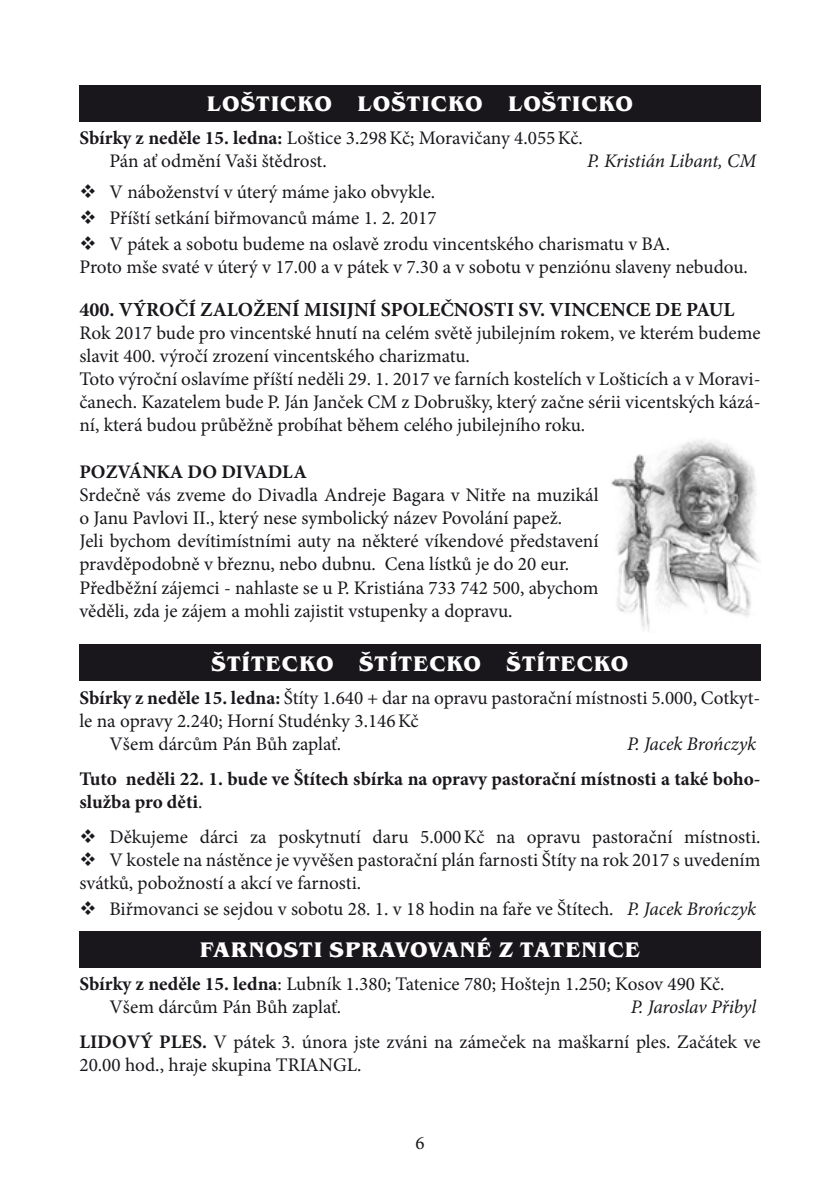
<style>
.page{position:relative;width:840px;height:1191px;background:#fff}
.page>*{position:absolute;margin:0;border:0;box-sizing:border-box;transform-origin:0 0}
.t1{font:700 21.8px "Benguiat Itc TOT";letter-spacing:.045em;color:#fff}
.t2{font:700 20px "Minion Pro";color:#1a171c}
.t3{font:19.2px/23px "Minion Pro";color:#1a171c}
.t4{font:700 19.2px/23px "Minion Pro";color:#1a171c}
.t5{font:italic 19.2px "Minion Pro";letter-spacing:-.01em;color:#1a171c}
.t6{font:19px "Minion Pro";color:#1a171c}
.s1{font-weight:700}
.s2{font-weight:400}
.s3{font-style:italic}
</style>
<div class="page">
<div style="left:79px;top:85px;width:681px;height:36px;background:#1a171c"></div>
<div style="left:79px;top:644px;width:681px;height:36px;background:#1a171c"></div>
<div style="left:79px;top:931px;width:681px;height:36px;background:#1a171c"></div>
<img style="left:611px;top:439px;width:149px;height:192px">
<p class="t1" style="left:207px;top:91px;width:427px">LOŠTICKO LOŠTICKO LOŠTICKO</p>
<p class="t3" style="left:109px;top:127px;width:474px;text-indent:-30px"><span class="s1">Sbírky z neděle 15. ledna:</span> Loštice 3.298Kč; Moravičany 4.055Kč.<br>Pán ať odmění Vaši štědrost.</p>
<p class="t5" style="left:586px;top:148px;width:170px">P. Kristián Libant, CM</p>
<p class="t3" style="left:79px;top:180px;width:357px">❖ V náboženství v úterý máme jako obvykle.</p>
<p class="t3" style="left:79px;top:206px;width:358px">❖ Příští setkání biřmovanců máme 1. 2. 2017</p>
<p class="t3" style="left:79px;top:232px;width:669px">❖ V pátek a sobotu budeme na oslavě zrodu vincentského charismatu v BA.<br>Proto mše svaté v úterý v 17.00 a v pátek v 7.30 a v sobotu v penziónu slaveny nebudou.</p>
<p class="t2" style="left:79px;top:295px;width:198px">400. VÝROČÍ ZALOŽENÍ</p>
<p class="t2" style="left:304px;top:295px;width:112px">MISIJNÍ SPOLE</p>
<p class="t2" style="left:440px;top:295px;width:295px">ČNO STI SV. VINCENCE DE PAUL</p>
<p class="t3" style="left:79px;top:321px;width:682px">Rok 2017 bude pro vincentské hnutí na celém světě jubilejním rokem, ve kterém budeme slavit 400. výročí zrození vincentského charizmatu.<br>Toto výroční oslavíme příští neděli 29. 1. 2017 ve farních kostelích v Lošticích a v Moravi&shy;čanech. Kazatelem bude P. Ján Janček CM z Dobrušky, který začne sérii vicentských kázá&shy;ní, která budou průběžně probíhat během celého jubilejního roku.</p>
<p class="t4" style="left:79px;top:460px;width:26px">POZV</p>
<p class="t4" style="left:129px;top:460px;width:179px">ÁNKA DO DIVADLA</p>
<p class="t3" style="left:79px;top:484px;width:520px">Srdečně vás zveme do Divadla Andreje Bagara v Nitře na muzikál o Janu Pavlovi II., který nese symbolický název Povolání papež.<br>Jeli bychom devítimístními auty na některé víkendové představení pravděpodobně v březnu, nebo dubnu. Cena lístků je do 20 eur.<br>Předběžní zájemci - nahlaste se u P. Kristiána 733 742 500, abychom věděli, zda je zájem a mohli zajistit vstupenky a dopravu.</p>
<p class="t1" style="left:211px;top:651px;width:418px">ŠTÍTECKO ŠTÍTECKO ŠTÍTECKO</p>
<p class="t3" style="left:79px;top:686px;width:682px"><span class="s1">Sbírky z neděle 15. ledna:</span> Štíty 1.640 + dar na opravu pastorační místnosti 5.000, Cotkyt-</p>
<p class="t3" style="left:79px;top:709px;width:340px">le na opravy 2.240; Horní Studénky 3.146Kč</p>
<p class="t3" style="left:109px;top:732px;width:233px">Všem dárcům Pán Bůh zaplať.</p>
<p class="t5" style="left:626px;top:730px;width:131px">P. Jacek Brończyk</p>
<p class="t4" style="left:79px;top:767px;width:682px">Tuto neděli 22. 1. bude ve Štítech sbírka na opravy pastorační místnosti a také boho&shy;služba pro děti<span class="s2">.</span></p>
<p class="t3" style="left:79px;top:825px;width:682px">❖ Děkujeme dárci za poskytnutí daru 5.000Kč na opravu pastorační místnosti.</p>
<p class="t3" style="left:79px;top:848px;width:682px">❖ V kostele na nástěnce je vyvěšen pastorační plán farnosti Štíty na rok 2017 s uvedením svátků, pobožností a akcí ve farnosti.</p>
<p class="t3" style="left:79px;top:897px;width:677px">❖ Biřmovanci se sejdou v sobotu 28. 1. v 18 hodin na faře ve Štítech. <span class="s3">P. Jacek Brończyk</span></p>
<p class="t1" style="left:200px;top:937px;width:441px">FARNOSTI SPRAVOVANÉ Z TATENICE</p>
<p class="t3" style="left:109px;top:972px;width:616px;text-indent:-30px"><span class="s1">Sbírky z neděle 15. ledna</span>: Lubník 1.380; Tatenice 780; Hoštejn 1.250; Kosov 490 Kč.<br>Všem dárcům Pán Bůh zaplať.</p>
<p class="t5" style="left:630px;top:994px;width:127px">P. Jaroslav Přibyl</p>
<p class="t3" style="left:79px;top:1030px;width:682px;text-indent:61px"><span class="s1">Ý PLES.</span> V pátek 3. února jste zváni na zámeček na maškarní ples. Začátek ve<br>20.00 hod., hraje skupina TRIANGL.</p>
<p class="t4" style="left:79px;top:1030px;width:14px">LIDOV</p>
<p class="t6" style="left:415px;top:1130px;width:11px">6</p>
</div>
